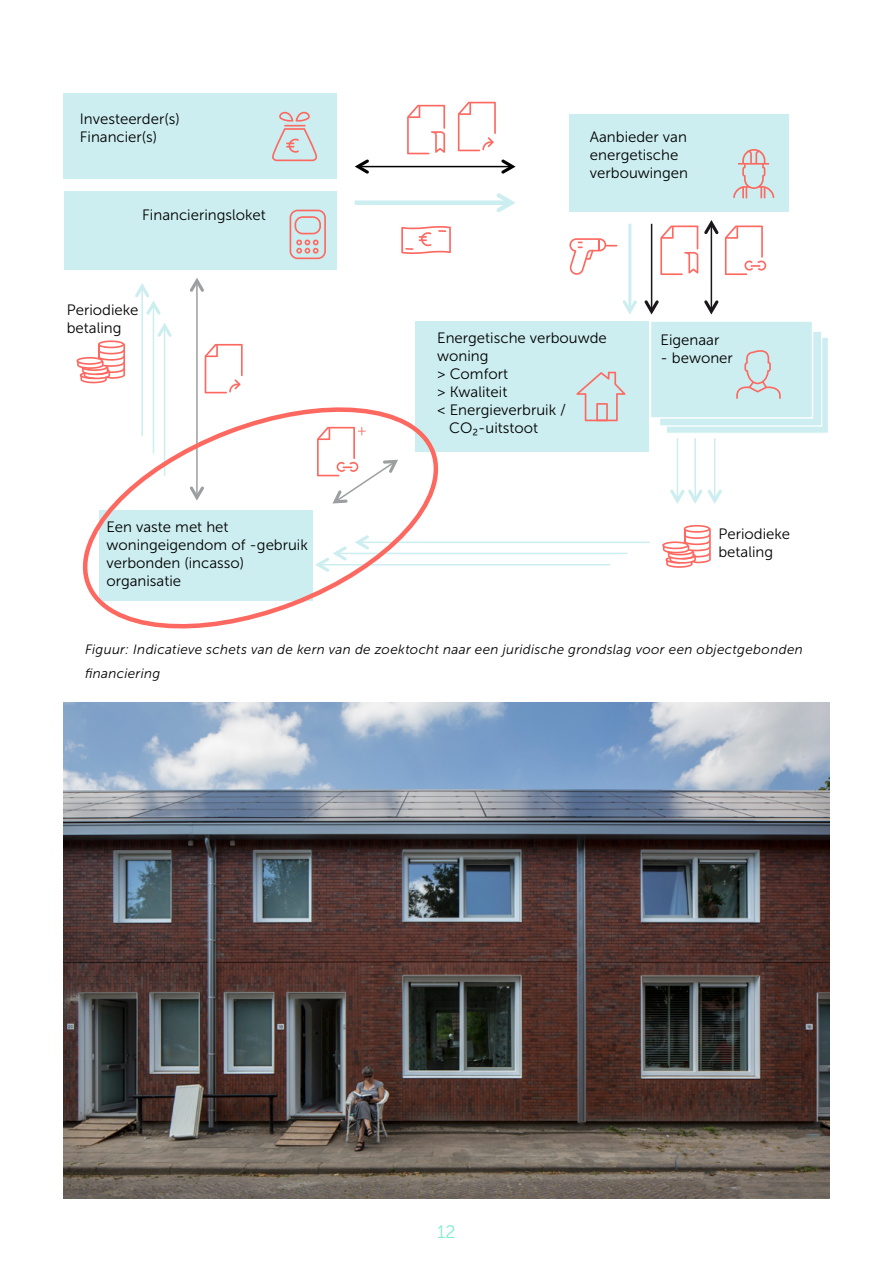
<style>
.page{position:relative;width:893px;height:1263px;background:#fff}
.page>*{position:absolute;margin:0;border:0;box-sizing:border-box;transform-origin:0 0}
.t1{font:18px "Museo Sans 300";color:#83ebd0}
.t2{font:15px/18px "Museo Sans 300";color:#000}
.t3{font:italic 13.5px/24px "Museo Sans 300";letter-spacing:.025em;color:#000}
</style>
<div class="page">
<hr style="left:320px;top:564px;width:290px;height:1px;background:#cceef0">
<hr style="left:337px;top:553px;width:290px;height:1px;background:#cceef0">
<hr style="left:359px;top:542px;width:291px;height:1px;background:#cceef0">
<div style="left:666px;top:337px;width:162px;height:96px;background:#cceef0"></div>
<div style="left:666px;top:337px;width:163px;height:97px;border:1px solid #fff"></div>
<div style="left:660px;top:331px;width:162px;height:95px;background:#cceef0"></div>
<div style="left:659px;top:331px;width:163px;height:96px;border:1px solid #fff"></div>
<div style="left:64px;top:191px;width:273px;height:78px;background:#cceef0"></div>
<div style="left:650px;top:321px;width:162px;height:97px;background:#cceef0"></div>
<div style="left:650px;top:320px;width:163px;height:99px;border:2px solid #fff"></div>
<div style="left:415px;top:321px;width:233px;height:131px;background:#cceef0"></div>
<div style="left:569px;top:115px;width:220px;height:97px;background:#cceef0"></div>
<svg style="left:290px;top:210px;width:36px;height:49px"></svg>
<svg style="left:76px;top:340px;width:49px;height:43px"></svg>
<svg style="left:205px;top:344px;width:38px;height:46px"></svg>
<svg style="left:458px;top:102px;width:38px;height:49px"></svg>
<svg style="left:407px;top:105px;width:38px;height:49px"></svg>
<svg style="left:660px;top:226px;width:38px;height:49px"></svg>
<svg style="left:569px;top:238px;width:48px;height:37px"></svg>
<svg style="left:733px;top:149px;width:41px;height:49px"></svg>
<svg style="left:736px;top:350px;width:45px;height:49px"></svg>
<svg style="left:576px;top:372px;width:50px;height:49px"></svg>
<svg style="left:401px;top:226px;width:50px;height:28px"></svg>
<div style="left:64px;top:94px;width:273px;height:85px;background:#cceef0"></div>
<svg style="left:272px;top:112px;width:45px;height:49px"></svg>
<svg style="left:662px;top:525px;width:49px;height:43px"></svg>
<svg style="left:725px;top:226px;width:41px;height:49px"></svg>
<svg style="left:355px;top:159px;width:14px;height:15px"></svg>
<svg style="left:501px;top:159px;width:15px;height:15px"></svg>
<hr style="left:359px;top:166px;width:153px;height:1px;background:#000">
<svg style="left:496px;top:193px;width:19px;height:19px"></svg>
<div style="left:355px;top:200px;width:152px;height:5px;background:#cceef0"></div>
<svg style="left:623px;top:300px;width:14px;height:14px"></svg>
<hr style="left:628px;top:224px;width:3px;height:86px;background:#cceef0">
<hr style="left:677px;top:438px;width:1px;height:61px;background:#cceef0">
<hr style="left:694px;top:438px;width:2px;height:61px;background:#cceef0">
<svg style="left:670px;top:489px;width:52px;height:15px"></svg>
<hr style="left:714px;top:438px;width:1px;height:61px;background:#cceef0">
<hr style="left:141px;top:288px;width:2px;height:148px;background:#cceef0">
<svg style="left:135px;top:283px;width:26px;height:32px"></svg>
<hr style="left:153px;top:305px;width:1px;height:148px;background:#cceef0">
<svg style="left:157px;top:323px;width:15px;height:14px"></svg>
<hr style="left:164px;top:327px;width:1px;height:149px;background:#cceef0">
<svg style="left:644px;top:300px;width:15px;height:14px"></svg>
<hr style="left:651px;top:224px;width:1px;height:86px;background:#1a171b">
<svg style="left:704px;top:300px;width:15px;height:14px"></svg>
<svg style="left:704px;top:220px;width:15px;height:14px"></svg>
<hr style="left:711px;top:224px;width:1px;height:86px;background:#1a171b">
<svg style="left:190px;top:278px;width:14px;height:14px"></svg>
<hr style="left:196px;top:281px;width:2px;height:214px;background:#9c9e9f">
<svg style="left:82px;top:390px;width:369px;height:239px"></svg>
<img style="left:64px;top:702px;width:765px;height:497px">
<p class="t2" style="left:80px;top:110px;width:101px">Investeerder(s)<br>Financier(s)</p>
<p class="t2" style="left:142px;top:205px;width:125px">Financieringsloket</p>
<p class="t2" style="left:67px;top:301px;width:73px">Periodieke betaling</p>
<p class="t2" style="left:106px;top:518px;width:203px">Een vaste met het woningeigendom of -gebruik verbonden (incasso) organisatie</p>
<p class="t2" style="left:590px;top:128px;width:100px">Aanbieder van energetische verbouwingen</p>
<p class="t2" style="left:437px;top:329px;width:171px">Energetische verbouwde</p>
<p class="t2" style="left:437px;top:347px;width:53px">woning</p>
<p class="t2" style="left:437px;top:365px;width:72px">&gt; Comfort</p>
<p class="t2" style="left:437px;top:383px;width:72px">&gt; Kwaliteit</p>
<p class="t2" style="left:437px;top:401px;width:130px">&lt; Energieverbruik /</p>
<p class="t2" style="left:449px;top:419px;width:90px">CO₂-uitstoot</p>
<p class="t2" style="left:660px;top:331px;width:60px">Eigenaar</p>
<p class="t2" style="left:660px;top:349px;width:74px">- bewoner</p>
<p class="t2" style="left:718px;top:525px;width:73px">Periodieke betaling</p>
<p class="t3" style="left:85px;top:637px;width:719px">Figuur: Indicatieve schets van de kern van de zoektocht naar een juridische grondslag voor een objectgebonden financiering</p>
<p class="t1" style="left:437px;top:1222px;width:20px">12</p>
</div>
